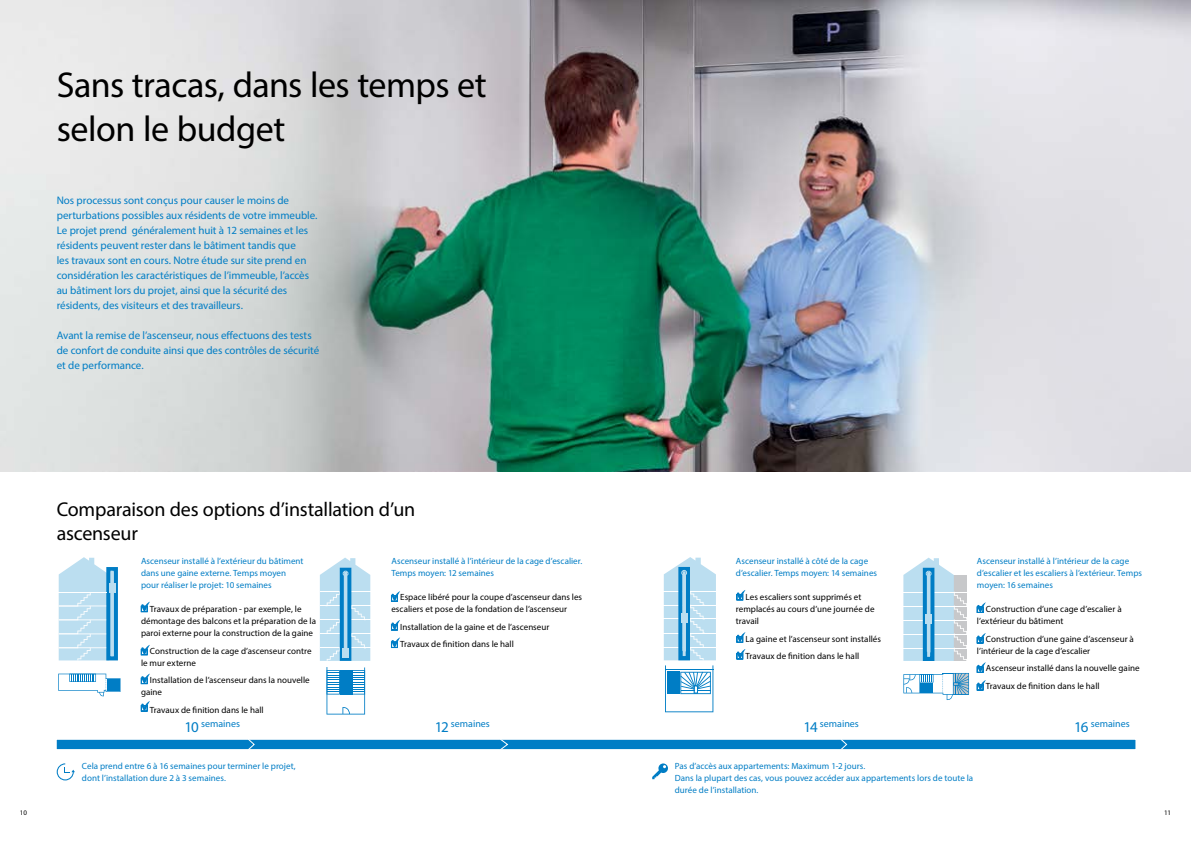
<style>
.page{position:relative;width:1191px;height:842px;background:#fff}
.page>*{position:absolute;margin:0;border:0;box-sizing:border-box;transform-origin:0 0}
.t1{font:36px/43.2px "Myriad Pro";letter-spacing:-.015em;color:#000}
.t2{font:20px/24px "Myriad Pro";letter-spacing:-.01em;color:#000}
.t3{font:11px/15px "Myriad Pro";letter-spacing:-.005em;color:#007dc5}
.t4{font:10px "Myriad Pro";color:#007dc5}
.t5{font:9px/12px "Myriad Pro";letter-spacing:.005em;color:#000}
.t6{font:9px/12px "Myriad Pro";letter-spacing:.005em;color:#007dc5}
.t7{font:7px "Myriad Pro";color:#000}
.s1{font-size:15px}
</style>
<div class="page">
<div style="left:835px;top:739px;width:301px;height:11px;background:#007dc5;border:1px solid #fff"></div>
<img style="left:0;top:0;width:1191px;height:471px">
<svg style="left:141px;top:602px;width:9px;height:10px"></svg>
<svg style="left:391px;top:591px;width:9px;height:11px"></svg>
<svg style="left:976px;top:602px;width:10px;height:11px"></svg>
<svg style="left:976px;top:633px;width:10px;height:11px"></svg>
<svg style="left:976px;top:662px;width:10px;height:11px"></svg>
<svg style="left:976px;top:680px;width:10px;height:11px"></svg>
<svg style="left:736px;top:590px;width:9px;height:10px"></svg>
<svg style="left:736px;top:632px;width:9px;height:11px"></svg>
<svg style="left:736px;top:649px;width:9px;height:10px"></svg>
<svg style="left:391px;top:620px;width:9px;height:10px"></svg>
<svg style="left:391px;top:637px;width:9px;height:11px"></svg>
<svg style="left:141px;top:645px;width:9px;height:10px"></svg>
<svg style="left:141px;top:674px;width:9px;height:10px"></svg>
<svg style="left:141px;top:701px;width:9px;height:11px"></svg>
<svg style="left:56px;top:739px;width:792px;height:11px;background:#2992ce"></svg>
<svg style="left:652px;top:763px;width:16px;height:16px"></svg>
<svg style="left:57px;top:763px;width:18px;height:17px"></svg>
<svg style="left:58px;top:557px;width:60px;height:103px;background:#aed7ed"></svg>
<svg style="left:58px;top:674px;width:62px;height:22px"></svg>
<svg style="left:320px;top:558px;width:50px;height:103px;background:#a9d4eb"></svg>
<svg style="left:326px;top:667px;width:39px;height:47px"></svg>
<svg style="left:664px;top:557px;width:52px;height:155px"></svg>
<svg style="left:903px;top:558px;width:64px;height:103px;background:#b2d5e7"></svg>
<svg style="left:903px;top:673px;width:66px;height:27px"></svg>
<h1 class="t1" style="left:57px;top:63px;width:431px">Sans tracas, dans les temps et selon le budget</h1>
<p class="t3" style="left:57px;top:192px;width:262px">Nos processus sont conçus pour causer le moins de perturbations possibles aux résidents de votre immeuble.<br>Le projet prend généralement huit à 12 semaines et les résidents peuvent rester dans le bâtiment tandis que<br>les travaux sont en cours. Notre étude sur site prend en considération les caractéristiques de l’immeuble, l’accès au bâtiment lors du projet, ainsi que la sécurité des résidents, des visiteurs et des travailleurs.</p>
<p class="t3" style="left:57px;top:327px;width:264px">Avant la remise de l’ascenseur, nous effectuons des tests de confort de conduite ainsi que des contrôles de sécurité et de performance.</p>
<h2 class="t2" style="left:57px;top:497px;width:360px">Comparaison des options d’installation d’un ascenseur</h2>
<p class="t6" style="left:141px;top:555px;width:164px">Ascenseur installé à l’extérieur du bâtiment dans une gaine externe. Temps moyen pour réaliser le projet: 10 semaines</p>
<p class="t5" style="left:141px;top:603px;width:176px;text-indent:9px">Travaux de préparation - par exemple, le démontage des balcons et la préparation de la paroi externe pour la construction de la gaine</p>
<p class="t5" style="left:141px;top:644px;width:172px;text-indent:9px">Construction de la cage d’ascenseur contre le mur externe</p>
<p class="t5" style="left:141px;top:674px;width:170px;text-indent:9px">Installation de l’ascenseur dans la nouvelle gaine</p>
<p class="t5" style="left:150px;top:704px;width:115px">Travaux de finition dans le hall</p>
<p class="t6" style="left:391px;top:555px;width:192px">Ascenseur installé à l’intérieur de la cage d’escalier.<br>Temps moyen: 12 semaines</p>
<p class="t5" style="left:391px;top:591px;width:192px;text-indent:9px">Espace libéré pour la coupe d’ascenseur dans les escaliers et pose de la fondation de l’ascenseur</p>
<p class="t5" style="left:400px;top:618px;width:151px;line-height:17.7px">Installation de la gaine et de l’ascenseur<br>Travaux de finition dans le hall</p>
<p class="t6" style="left:736px;top:555px;width:143px">Ascenseur installé à côté de la cage d’escalier. Temps moyen: 14 semaines</p>
<p class="t5" style="left:736px;top:591px;width:140px;text-indent:10px">Les escaliers sont supprimés et remplacés au cours d’une journée de travail</p>
<p class="t5" style="left:745px;top:630px;width:137px;line-height:17.7px">La gaine et l’ascenseur sont installés<br>Travaux de finition dans le hall</p>
<p class="t6" style="left:977px;top:555px;width:167px">Ascenseur installé à l’intérieur de la cage d’escalier et les escaliers à l’extérieur. Temps moyen: 16 semaines</p>
<p class="t5" style="left:977px;top:603px;width:146px;text-indent:9px">Construction d’une cage d’escalier à l’extérieur du bâtiment</p>
<p class="t5" style="left:977px;top:632px;width:158px;text-indent:9px">Construction d’une gaine d’ascenseur à l’intérieur de la cage d’escalier</p>
<p class="t5" style="left:986px;top:659px;width:155px;line-height:17.7px">Ascenseur installé dans la nouvelle gaine<br>Travaux de finition dans le hall</p>
<p class="t4" style="left:184px;top:718px;width:57px"><span class="s1">10</span> semaines</p>
<p class="t4" style="left:435px;top:718px;width:57px"><span class="s1">12</span> semaines</p>
<p class="t4" style="left:803px;top:718px;width:57px"><span class="s1">14</span> semaines</p>
<p class="t4" style="left:1074px;top:718px;width:57px"><span class="s1">16</span> semaines</p>
<p class="t6" style="left:82px;top:760px;width:215px">Cela prend entre 6 à 16 semaines pour terminer le projet, dont l’installation dure 2 à 3 semaines.</p>
<p class="t6" style="left:675px;top:759px;width:300px">Pas d’accès aux appartements: Maximum 1-2 jours.<br>Dans la plupart des cas, vous pouvez accéder aux appartements lors de toute la durée de l’installation.</p>
<p class="t7" style="left:20px;top:808px;width:9px">10</p>
<p class="t7" style="left:1164px;top:808px;width:9px">11</p>
</div>
